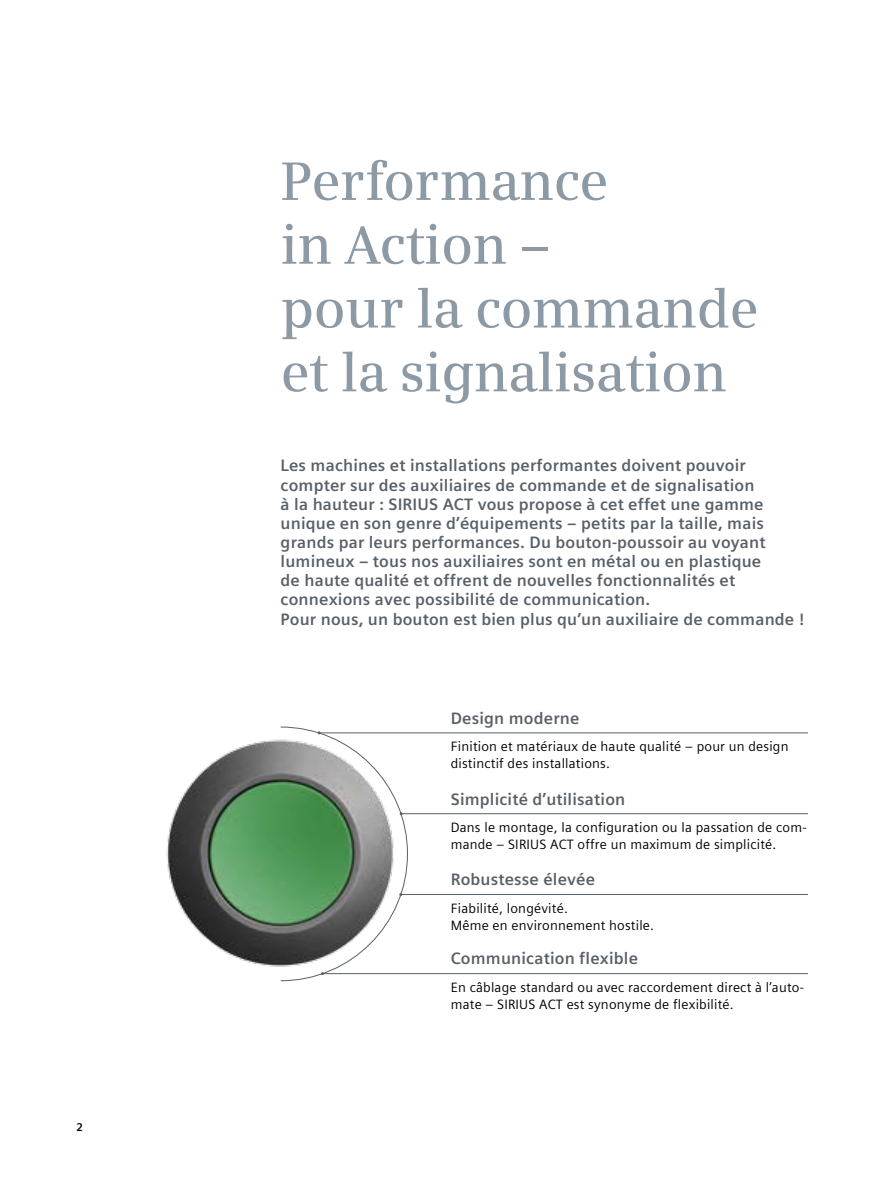
<style>
.page{position:relative;width:893px;height:1191px;background:#fff}
.page>*{position:absolute;margin:0;border:0;box-sizing:border-box;transform-origin:0 0}
.t1{font:600 54px/63.8px "Siemens Serif";letter-spacing:-.01em;color:#8c9aa6}
.t2{font:700 16.5px/19.2px "Siemens Sans Global";letter-spacing:.01em;color:#586068}
.t3{font:13.5px/17px "Siemens Sans Global";letter-spacing:.015em;color:#000}
.t4{font:700 11.25px "Siemens Sans Global";color:#000}
</style>
<div class="page">
<hr style="left:319px;top:732px;width:489px;height:1px;background:#586068">
<hr style="left:401px;top:894px;width:407px;height:1px;background:#586068">
<hr style="left:323px;top:973px;width:485px;height:1px;background:#586068">
<hr style="left:401px;top:813px;width:407px;height:1px;background:#586068">
<svg style="left:280px;top:726px;width:128px;height:255px"></svg>
<img style="left:166px;top:738px;width:229px;height:229px">
<p class="t4" style="left:77px;top:1118px;width:8px">2</p>
<h1 class="t1" style="left:281px;top:149px;width:480px">Performance<br>in Action –<br>pour la commande et la signalisation</h1>
<p class="t2" style="left:281px;top:456px;width:525px">Les machines et installations performantes doivent pouvoir compter sur des auxiliaires de commande et de signalisation<br>à la hauteur : SIRIUS ACT vous propose à cet effet une gamme unique en son genre d’équipements – petits par la taille, mais grands par leurs performances. Du bouton-poussoir au voyant lumineux – tous nos auxiliaires sont en métal ou en plastique<br>de haute qualité et offrent de nouvelles fonctionnalités et connexions avec possibilité de communication.<br>Pour nous, un bouton est bien plus qu’un auxiliaire de commande !</p>
<p class="t2" style="left:451px;top:708px;width:130px">Design moderne</p>
<p class="t3" style="left:451px;top:738px;width:339px">Finition et matériaux de haute qualité – pour un design distinctif des installations.</p>
<p class="t2" style="left:451px;top:789px;width:176px">Simplicité d’utilisation</p>
<p class="t3" style="left:451px;top:819px;width:357px">Dans le montage, la configuration ou la passation de com&shy;mande – SIRIUS ACT offre un maximum de simplicité.</p>
<p class="t2" style="left:451px;top:870px;width:146px">Robustesse élevée</p>
<p class="t3" style="left:451px;top:900px;width:205px">Fiabilité, longévité.<br>Même en environnement hostile.</p>
<p class="t2" style="left:451px;top:949px;width:189px">Communication flexible</p>
<p class="t3" style="left:451px;top:979px;width:355px">En câblage standard ou avec raccordement direct à l’auto&shy;mate – SIRIUS ACT est synonyme de flexibilité.</p>
</div>
